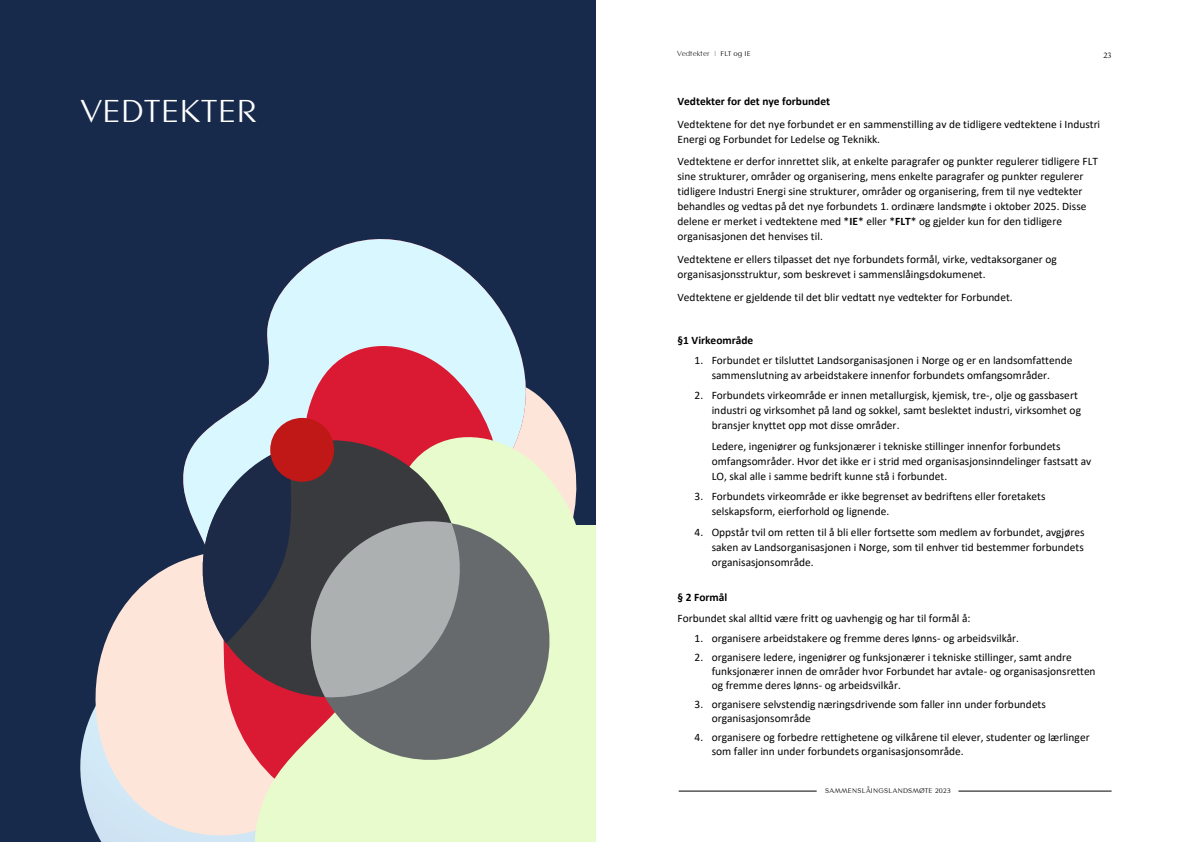
<style>
.page{position:relative;width:1191px;height:842px;background:#fff}
.page>*{position:absolute;margin:0;border:0;box-sizing:border-box;transform-origin:0 0}
.t1{font:32.3px "Contax Sans 55";color:#fff}
.t2{font:11.4px/15px "Calibri";color:#000}
.t3{font:700 11.4px "Calibri";color:#000}
.t4{font:8px "TNY Adobe Caslon Pro";color:#000}
.t5{font:300 7.5px "Contax Sans 45";color:#000}
.t6{font:7px "Contax Sans 55";letter-spacing:.03em;color:#000}
.s1{font-family:"Contax Sans 55";font-weight:400;color:#939598}
.s2{font-family:"Contax Sans 55";font-weight:400;font-size:7px}
.s3{font-family:"Contax Sans 55";font-weight:400}
.s4{font-weight:700}
</style>
<div class="page">
<hr style="left:678px;top:791px;width:138px;height:1px;background:#000">
<hr style="left:958px;top:791px;width:153px;height:1px;background:#000">
<div style="left:0;top:0;width:595px;height:842px;background:#182a4b"></div>
<svg style="left:80px;top:562px;width:127px;height:275px;fill:#fee5d9"></svg>
<svg style="left:179px;top:239px;width:385px;height:405px"></svg>
<svg style="left:207px;top:428px;width:388px;height:414px;background:#e2e0bf"></svg>
<svg style="left:190px;top:428px;width:282px;height:282px;background:#976b6b"></svg>
<svg style="left:299px;top:510px;width:262px;height:261px;background:#9da090"></svg>
<svg style="left:191px;top:446px;width:103px;height:198px"></svg>
<div style="left:270px;top:418px;width:64px;height:64px;background:#bf1817;border-radius:50%"></div>
<svg style="left:301px;top:516px;width:168px;height:183px;background:#898c8d"></svg>
<h1 class="t1" style="left:81px;top:84px;width:177px">VEDTEKTER</h1>
<p class="t5" style="left:677px;top:48px;width:75px">Vedtekter <span class="s1">I</span> <span class="s2">FLT</span> <span class="s3">og</span> <span class="s2">IE</span></p>
<p class="t3" style="left:677px;top:93px;width:154px">Vedtekter for det nye forbundet</p>
<p class="t2" style="left:677px;top:116px;width:424px">Vedtektene for det nye forbundet er en sammenstilling av de tidligere vedtektene i Industri<br>Energi og Forbundet for Ledelse og Teknikk.</p>
<p class="t2" style="left:677px;top:154px;width:422px">Vedtektene er derfor innrettet slik, at enkelte paragrafer og punkter regulerer tidligere FLT sine strukturer, områder og organisering, mens enkelte paragrafer og punkter regulerer tidligere Industri Energi sine strukturer, områder og organisering, frem til nye vedtekter behandles og vedtas på det nye forbundets 1. ordinære landsmøte i oktober 2025. Disse delene er merket i vedtektene med *<span class="s4">IE</span>* eller *<span class="s4">FLT</span>* og gjelder kun for den tidligere organisasjonen det henvises til.</p>
<p class="t2" style="left:677px;top:251px;width:381px">Vedtektene er ellers tilpasset det nye forbundets formål, virke, vedtaksorganer og organisasjonsstruktur, som beskrevet i sammenslåingsdokumenet.</p>
<p class="t2" style="left:677px;top:289px;width:337px">Vedtektene er gjeldende til det blir vedtatt nye vedtekter for Forbundet.</p>
<p class="t3" style="left:677px;top:332px;width:77px">§1 Virkeområde</p>
<p class="t2" style="left:694px;top:352px;width:379px;text-align:center">1. Forbundet er tilsluttet Landsorganisasjonen i Norge og er en landsomfattende sammenslutning av arbeidstakere innenfor forbundets omfangsområder.</p>
<p class="t2" style="left:711px;top:388px;width:371px;text-indent:-17px">2. Forbundets virkeområde er innen metallurgisk, kjemisk, tre-, olje og gassbasert industri og virksomhet på land og sokkel, samt beslektet industri, virksomhet og bransjer knyttet opp mot disse områder.</p>
<p class="t2" style="left:711px;top:438px;width:381px">Ledere, ingeniører og funksjonærer i tekniske stillinger innenfor forbundets omfangsområder. Hvor det ikke er i strid med organisasjonsinndelinger fastsatt av<br>LO, skal alle i samme bedrift kunne stå i forbundet.</p>
<p class="t2" style="left:711px;top:489px;width:335px;text-indent:-17px">3. Forbundets virkeområde er ikke begrenset av bedriftens eller foretakets selskapsform, eierforhold og lignende.</p>
<p class="t2" style="left:711px;top:524px;width:374px;text-align:justify;text-indent:-17px">4. Oppstår tvil om retten til å bli eller fortsette som medlem av forbundet, avgjøres saken av Landsorganisasjonen i Norge, som til enhver tid bestemmer forbundets organisasjonsområde.</p>
<p class="t3" style="left:677px;top:589px;width:51px">§ 2 Formål</p>
<p class="t2" style="left:677px;top:610px;width:295px">Forbundet skal alltid være fritt og uavhengig og har til formål å:</p>
<p class="t2" style="left:694px;top:630px;width:326px">1. organisere arbeidstakere og fremme deres lønns- og arbeidsvilkår.</p>
<p class="t2" style="left:711px;top:650px;width:385px;line-height:13.9px;text-indent:-17px">2. organisere ledere, ingeniører og funksjonærer i tekniske stillinger, samt andre funksjonærer innen de områder hvor Forbundet har avtale- og organisasjonsretten og fremme deres lønns- og arbeidsvilkår.</p>
<p class="t2" style="left:711px;top:697px;width:336px;line-height:13.9px;text-indent:-17px">3. organisere selvstendig næringsdrivende som faller inn under forbundets organisasjonsområde</p>
<p class="t2" style="left:711px;top:730px;width:379px;line-height:13.9px;text-indent:-17px">4. organisere og forbedre rettighetene og vilkårene til elever, studenter og lærlinger som faller inn under forbundets organisasjonsområde.</p>
<p class="t4" style="left:1103px;top:50px;width:9px">23</p>
<p class="t6" style="left:825px;top:785px;width:127px">SAMMENSLÅINGSLANDSMØTE 2023</p>
</div>
